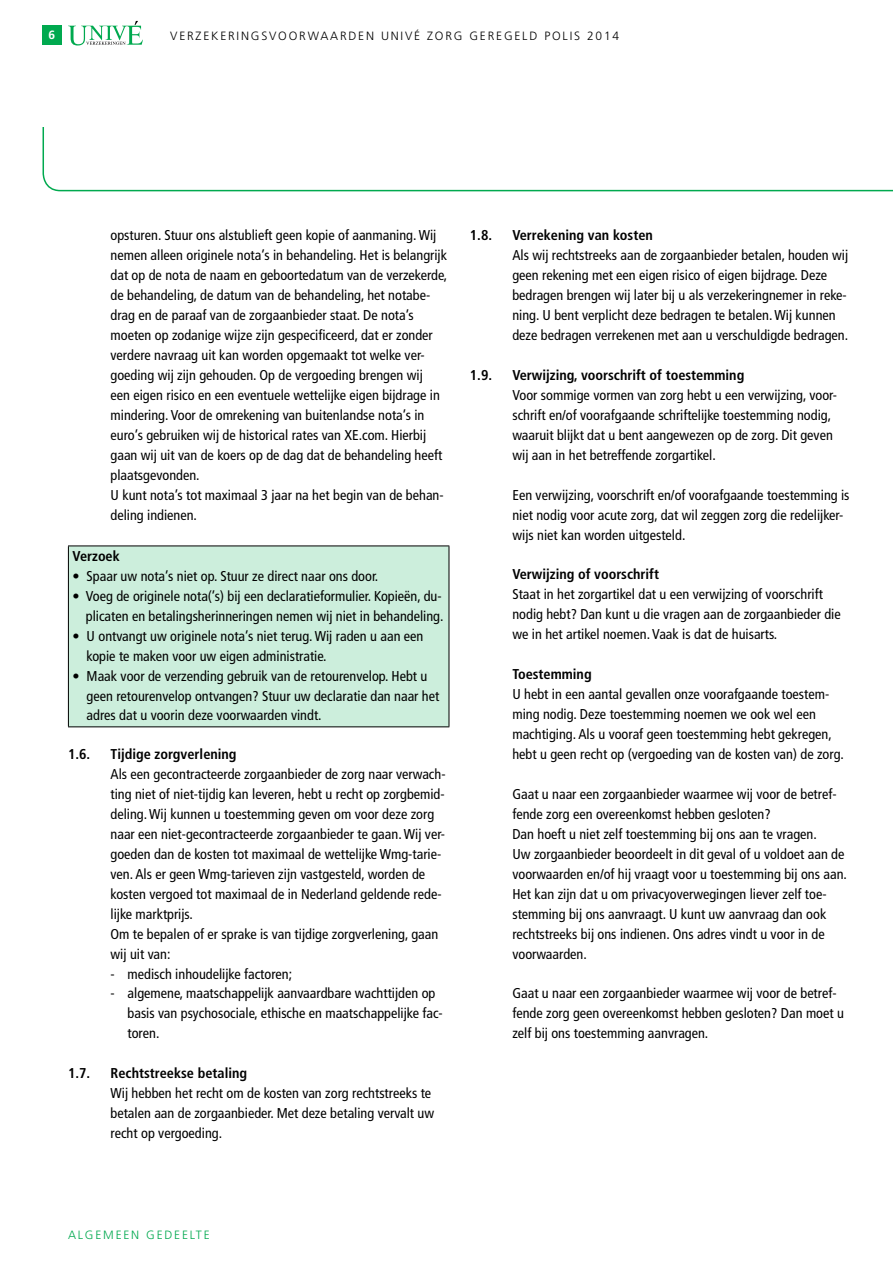
<style>
.page{position:relative;width:893px;height:1263px;background:#fff}
.page>*{position:absolute;margin:0;border:0;box-sizing:border-box;transform-origin:0 0}
.t1{font:condensed 14.25px/20px "Frutiger";color:#000}
.t2{font:700 condensed 14.25px "Frutiger";color:#000}
.t3{font:300 12px "Frutiger";letter-spacing:.15em;color:#000}
.t4{font:300 12px "Frutiger";color:#00a94f}
.t5{font:700 12px "Frutiger";color:#fff}
</style>
<div class="page">
<svg style="left:43px;top:127px;width:850px;height:64px"></svg>
<div style="left:43px;top:26px;width:19px;height:19px;background:#00a94f"></div>
<svg style="left:68px;top:21px;width:75px;height:25px"></svg>
<div style="left:68px;top:546px;width:381px;height:181px;background:#cceedc"></div>
<hr style="left:68px;top:545px;width:381px;height:1px;background:#000">
<hr style="left:68px;top:546px;width:1px;height:180px;background:#000">
<hr style="left:449px;top:546px;width:1px;height:180px;background:#000">
<hr style="left:68px;top:726px;width:381px;height:1px;background:#000">
<p class="t5" style="left:49px;top:27px;width:8px">6</p>
<p class="t3" style="left:170px;top:29px;width:451px">VERZEKERINGSVOORWAARDEN UNIVÉ ZORG GEREGELD POLIS 2014</p>
<p class="t1" style="left:111px;top:225px;width:338px">opsturen. Stuur ons alstublieft geen kopie of aanmaning. Wij nemen alleen originele nota’s in behandeling. Het is belangrijk dat op de nota de naam en geboortedatum van de verzekerde, de behandeling, de datum van de behandeling, het notabe&shy;drag en de paraaf van de zorgaanbieder staat. De nota’s moeten op zodanige wijze zijn gespecificeerd, dat er zonder verdere navraag uit kan worden opgemaakt tot welke ver&shy;goeding wij zijn gehouden. Op de vergoeding brengen wij<br>een eigen risico en een eventuele wettelijke eigen bijdrage in mindering. Voor de omrekening van buitenlandse nota’s in euro’s gebruiken wij de historical rates van XE.com. Hierbij gaan wij uit van de koers op de dag dat de behandeling heeft plaatsgevonden.<br>U kunt nota’s tot maximaal 3 jaar na het begin van de behan&shy;deling indienen.</p>
<p class="t2" style="left:73px;top:547px;width:49px">Verzoek</p>
<p class="t1" style="left:73px;top:566px;width:307px">• Spaar uw nota’s niet op. Stuur ze direct naar ons door.</p>
<p class="t1" style="left:73px;top:586px;width:372px;text-align:right">• Voeg de originele nota(’s) bij een declaratieformulier. Kopieën, du&shy;plicaten en betalingsherinneringen nemen wij niet in behandeling.</p>
<p class="t1" style="left:87px;top:626px;width:338px;text-indent:-14px">• U ontvangt uw originele nota’s niet terug. Wij raden u aan een kopie te maken voor uw eigen administratie.</p>
<p class="t1" style="left:87px;top:666px;width:354px;text-indent:-14px">• Maak voor de verzending gebruik van de retourenvelop. Hebt u geen retourenvelop ontvangen? Stuur uw declaratie dan naar het adres dat u voorin deze voorwaarden vindt.</p>
<p class="t2" style="left:68px;top:746px;width:170px">1.6. Tijdige zorgverlening</p>
<p class="t1" style="left:111px;top:764px;width:336px">Als een gecontracteerde zorgaanbieder de zorg naar verwach&shy;ting niet of niet-tijdig kan leveren, hebt u recht op zorgbemid&shy;deling. Wij kunnen u toestemming geven om voor deze zorg naar een niet-gecontracteerde zorgaanbieder te gaan. Wij ver&shy;goeden dan de kosten tot maximaal de wettelijke Wmg-tarie&shy;ven. Als er geen Wmg-tarieven zijn vastgesteld, worden de kosten vergoed tot maximaal de in Nederland geldende rede&shy;lijke marktprijs.<br>Om te bepalen of er sprake is van tijdige zorgverlening, gaan wij uit van:</p>
<p class="t1" style="left:111px;top:964px;width:183px">- medisch inhoudelijke factoren;</p>
<p class="t1" style="left:128px;top:984px;width:317px;text-indent:-17px">- algemene, maatschappelijk aanvaardbare wachttijden op basis van psychosociale, ethische en maatschappelijke fac&shy;toren.</p>
<p class="t2" style="left:68px;top:1065px;width:181px">1.7. Rechtstreekse betaling</p>
<p class="t1" style="left:111px;top:1083px;width:325px">Wij hebben het recht om de kosten van zorg rechtstreeks te betalen aan de zorgaanbieder. Met deze betaling vervalt uw recht op vergoeding.</p>
<p class="t2" style="left:470px;top:227px;width:24px">1.8.</p>
<p class="t2" style="left:512px;top:227px;width:142px">Verrekening van kosten</p>
<p class="t1" style="left:512px;top:245px;width:337px">Als wij rechtstreeks aan de zorgaanbieder betalen, houden wij geen rekening met een eigen risico of eigen bijdrage. Deze bedragen brengen wij later bij u als verzekeringnemer in reke&shy;ning. U bent verplicht deze bedragen te betalen. Wij kunnen deze bedragen verrekenen met aan u verschuldigde bedragen.</p>
<p class="t2" style="left:470px;top:366px;width:24px">1.9.</p>
<p class="t2" style="left:512px;top:366px;width:233px">Verwijzing, voorschrift of toestemming</p>
<p class="t1" style="left:512px;top:385px;width:326px">Voor sommige vormen van zorg hebt u een verwijzing, voor&shy;schrift en/of voorafgaande schriftelijke toestemming nodig, waaruit blijkt dat u bent aangewezen op de zorg. Dit geven wij aan in het betreffende zorgartikel.</p>
<p class="t1" style="left:512px;top:485px;width:339px">Een verwijzing, voorschrift en/of voorafgaande toestemming is niet nodig voor acute zorg, dat wil zeggen zorg die redelijker&shy;wijs niet kan worden uitgesteld.</p>
<p class="t2" style="left:512px;top:566px;width:148px">Verwijzing of voorschrift</p>
<p class="t1" style="left:512px;top:585px;width:330px">Staat in het zorgartikel dat u een verwijzing of voorschrift nodig hebt? Dan kunt u die vragen aan de zorgaanbieder die we in het artikel noemen. Vaak is dat de huisarts.</p>
<p class="t2" style="left:512px;top:666px;width:81px">Toestemming</p>
<p class="t1" style="left:512px;top:684px;width:333px">U hebt in een aantal gevallen onze voorafgaande toestem&shy;ming nodig. Deze toestemming noemen we ook wel een machtiging. Als u vooraf geen toestemming hebt gekregen, hebt u geen recht op (vergoeding van de kosten van) de zorg.</p>
<p class="t1" style="left:512px;top:784px;width:336px">Gaat u naar een zorgaanbieder waarmee wij voor de betref&shy;fende zorg een overeenkomst hebben gesloten?<br>Dan hoeft u niet zelf toestemming bij ons aan te vragen.<br>Uw zorgaanbieder beoordeelt in dit geval of u voldoet aan de voorwaarden en/of hij vraagt voor u toestemming bij ons aan.<br>Het kan zijn dat u om privacyoverwegingen liever zelf toe&shy;stemming bij ons aanvraagt. U kunt uw aanvraag dan ook rechtstreeks bij ons indienen. Ons adres vindt u voor in de voorwaarden.</p>
<p class="t1" style="left:512px;top:984px;width:333px">Gaat u naar een zorgaanbieder waarmee wij voor de betref&shy;fende zorg geen overeenkomst hebben gesloten? Dan moet u zelf bij ons toestemming aanvragen.</p>
<p class="t4" style="left:68px;top:1228px;width:20px">ALGEMEEN</p>
<p class="t4" style="left:146px;top:1228px;width:9px">GEDEELTE</p>
</div>
